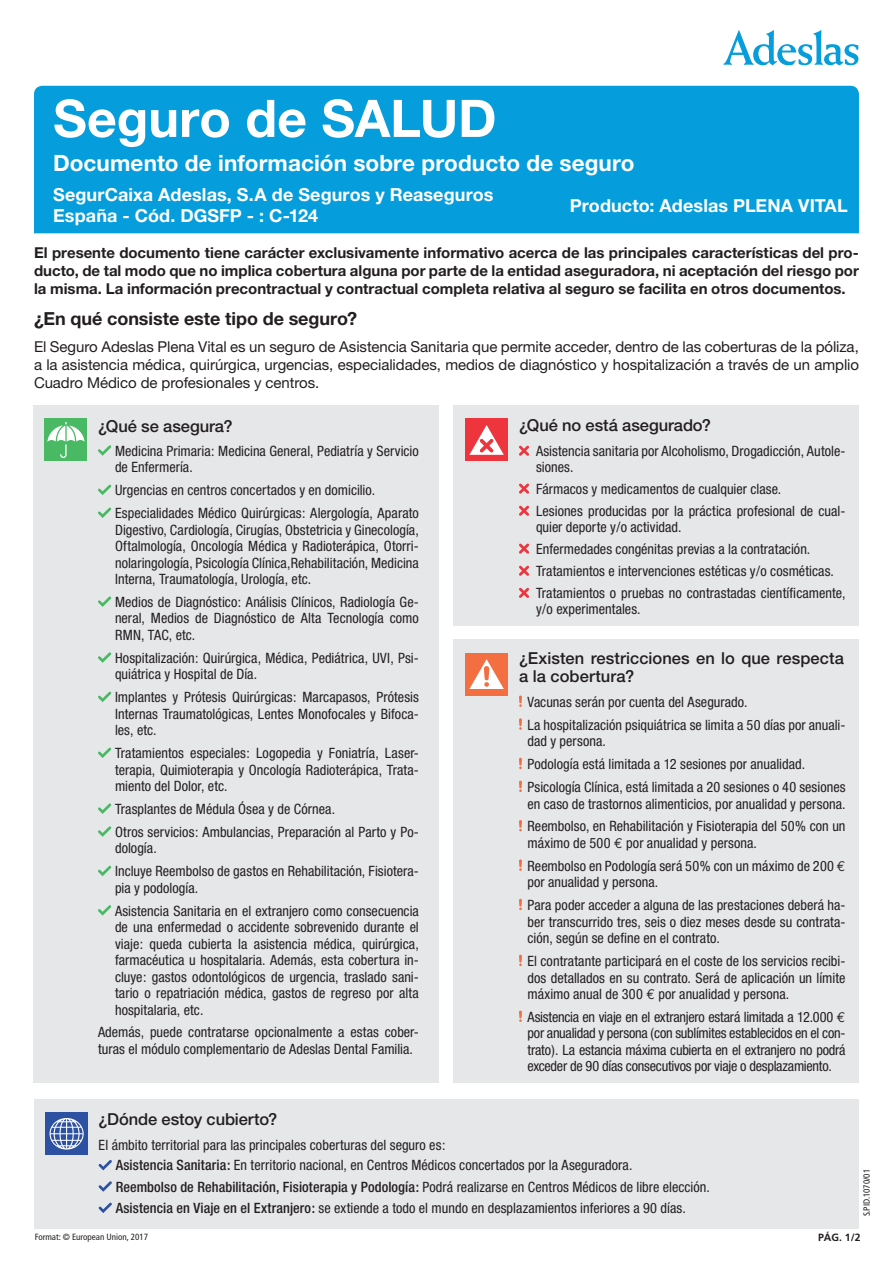
<style>
.page{position:relative;width:893px;height:1263px;background:#fff}
.page>*{position:absolute;margin:0;border:0;box-sizing:border-box;transform-origin:0 0}
.t1{font:700 51.75px "Helvetica Neue";color:#fff}
.t2{font:700 22.5px "Helvetica Neue";letter-spacing:.005em;color:#fff}
.t3{font:700 18px/21.6px "Helvetica Neue";letter-spacing:.005em;color:#fff}
.t4{font:700 18px "Helvetica Neue";letter-spacing:-.005em;color:#231f20}
.t5{font:500 16.5px/18px "Helvetica Neue";color:#231f20}
.t6{font:700 15px/18px "Helvetica Neue";color:#231f20;text-align:justify}
.t7{font:15px/18px "Helvetica Neue";letter-spacing:-.005em;color:#231f20;text-align:justify}
.t8{font:condensed 14.25px/16.5px "Helvetica Neue";letter-spacing:.005em;color:#231f20}
.t9{font:700 10.5px "Frutiger";color:#231f20}
.t10{font:condensed 9px "Frutiger";color:#231f20}
.s1{font-family:"Euro Mono";font-stretch:normal}
.s2{font-weight:500}
</style>
<div class="page">
<div style="left:33px;top:405px;width:406px;height:678px;background:#e6e7e9"></div>
<svg style="left:98px;top:445px;width:13px;height:11px"></svg>
<svg style="left:98px;top:485px;width:13px;height:10px"></svg>
<svg style="left:98px;top:507px;width:13px;height:11px"></svg>
<svg style="left:98px;top:596px;width:13px;height:11px"></svg>
<svg style="left:98px;top:652px;width:13px;height:11px"></svg>
<svg style="left:98px;top:692px;width:13px;height:10px"></svg>
<svg style="left:98px;top:747px;width:13px;height:11px"></svg>
<svg style="left:98px;top:803px;width:13px;height:11px"></svg>
<svg style="left:98px;top:826px;width:13px;height:11px"></svg>
<svg style="left:98px;top:866px;width:13px;height:10px"></svg>
<svg style="left:98px;top:905px;width:13px;height:10px"></svg>
<div style="left:45px;top:418px;width:42px;height:43px;background:#49b964"></div>
<svg style="left:47px;top:422px;width:38px;height:36px"></svg>
<div style="left:454px;top:405px;width:405px;height:221px;background:#e6e7e9"></div>
<svg style="left:519px;top:446px;width:10px;height:10px"></svg>
<svg style="left:519px;top:483px;width:10px;height:11px"></svg>
<svg style="left:519px;top:506px;width:10px;height:10px"></svg>
<svg style="left:519px;top:543px;width:10px;height:11px"></svg>
<svg style="left:519px;top:566px;width:10px;height:10px"></svg>
<svg style="left:519px;top:588px;width:10px;height:10px"></svg>
<div style="left:465px;top:418px;width:43px;height:43px;background:#ee353e"></div>
<svg style="left:469px;top:425px;width:35px;height:30px"></svg>
<div style="left:454px;top:639px;width:405px;height:444px;background:#e6e7e9"></div>
<svg style="left:519px;top:695px;width:3px;height:12px"></svg>
<svg style="left:519px;top:718px;width:3px;height:12px"></svg>
<svg style="left:519px;top:758px;width:3px;height:11px"></svg>
<svg style="left:519px;top:781px;width:3px;height:11px"></svg>
<svg style="left:519px;top:820px;width:3px;height:11px"></svg>
<svg style="left:519px;top:859px;width:3px;height:12px"></svg>
<svg style="left:519px;top:899px;width:3px;height:11px"></svg>
<svg style="left:519px;top:955px;width:3px;height:11px"></svg>
<svg style="left:519px;top:1010px;width:3px;height:12px"></svg>
<div style="left:465px;top:653px;width:43px;height:42px;background:#f36e41"></div>
<svg style="left:469px;top:659px;width:35px;height:30px"></svg>
<div style="left:34px;top:1099px;width:825px;height:130px;background:#e6e7e9"></div>
<svg style="left:99px;top:1160px;width:13px;height:10px"></svg>
<svg style="left:99px;top:1181px;width:13px;height:11px"></svg>
<svg style="left:99px;top:1202px;width:13px;height:11px"></svg>
<div style="left:45px;top:1112px;width:43px;height:43px;background:#2d51a2"></div>
<svg style="left:50px;top:1118px;width:34px;height:31px"></svg>
<svg style="left:724px;top:30px;width:134px;height:35px"></svg>
<div style="left:34px;top:86px;width:825px;height:147px;background:#069ddc"></div>
<h1 class="t1" style="left:53px;top:86px;width:445px">Seguro de SALUD</h1>
<h2 class="t2" style="left:53px;top:149px;width:583px">Documento de información sobre producto de seguro</h2>
<p class="t3" style="left:53px;top:183px;width:442px">SegurCaixa Adeslas, S.A de Seguros y Reaseguros<br>España - Cód. DGSFP - : C-124</p>
<p class="t3" style="left:570px;top:194px;width:279px">Producto: Adeslas PLENA VITAL</p>
<p class="t6" style="left:34px;top:243px;width:826px">El presente documento tiene carácter exclusivamente informativo acerca de las principales características del pro&shy;ducto, de tal modo que no implica cobertura alguna por parte de la entidad aseguradora, ni aceptación del riesgo por la misma. La información precontractual y contractual completa relativa al seguro se facilita en otros documentos.</p>
<p class="t4" style="left:34px;top:308px;width:325px">¿En qué consiste este tipo de seguro?</p>
<p class="t7" style="left:34px;top:337px;width:827px">El Seguro Adeslas Plena Vital es un seguro de Asistencia Sanitaria que permite acceder, dentro de las coberturas de la póliza, a la asistencia médica, quirúrgica, urgencias, especialidades, medios de diagnóstico y hospitalización a través de un amplio Cuadro Médico de profesionales y centros.</p>
<p class="t5" style="left:98px;top:417px;width:136px">¿Qué se asegura?</p>
<p class="t8" style="left:115px;top:442px;width:305px">Medicina Primaria: Medicina General, Pediatría y Servicio de Enfermería.</p>
<p class="t8" style="left:115px;top:478px;width:305px;line-height:23px">Urgencias en centros concertados y en domicilio.<br>Especialidades Médico Quirúrgicas: Alergología, Aparato</p>
<p class="t8" style="left:115px;top:521px;width:305px;text-align:justify">Digestivo, Cardiología, Cirugías, Obstetricia y Ginecología, Oftalmología, Oncología Médica y Radioterápica, Otorri&shy;nolaringología, Psicología Clínica,Rehabilitación, Medicina Interna, Traumatología, Urología, etc.</p>
<p class="t8" style="left:115px;top:593px;width:305px;text-align:justify">Medios de Diagnóstico: Análisis Clínicos, Radiología Ge&shy;neral, Medios de Diagnóstico de Alta Tecnología como RMN, TAC, etc.</p>
<p class="t8" style="left:115px;top:649px;width:305px">Hospitalización: Quirúrgica, Médica, Pediátrica, UVI, Psi&shy;quiátrica y Hospital de Día.</p>
<p class="t8" style="left:115px;top:689px;width:305px;text-align:justify">Implantes y Prótesis Quirúrgicas: Marcapasos, Prótesis Internas Traumatológicas, Lentes Monofocales y Bifoca&shy;les, etc.</p>
<p class="t8" style="left:115px;top:745px;width:305px;text-align:justify">Tratamientos especiales: Logopedia y Foniatría, Laser&shy;terapia, Quimioterapia y Oncología Radioterápica, Trata&shy;miento del Dolor, etc.</p>
<p class="t8" style="left:115px;top:797px;width:305px;line-height:23px">Trasplantes de Médula Ósea y de Córnea.<br>Otros servicios: Ambulancias, Preparación al Parto y Po-</p>
<p class="t8" style="left:115px;top:837px;width:305px;line-height:23px">dología.<br>Incluye Reembolso de gastos en Rehabilitación, Fisiotera-</p>
<p class="t8" style="left:115px;top:876px;width:305px;line-height:23px">pia y podología.<br>Asistencia Sanitaria en el extranjero como consecuencia</p>
<p class="t8" style="left:115px;top:919px;width:305px;text-align:justify">de una enfermedad o accidente sobrevenido durante el viaje: queda cubierta la asistencia médica, quirúrgica, farmacéutica u hospitalaria. Además, esta cobertura in&shy;cluye: gastos odontológicos de urgencia, traslado sani&shy;tario o repatriación médica, gastos de regreso por alta hospitalaria, etc.</p>
<p class="t8" style="left:98px;top:1024px;width:322px">Además, puede contratarse opcionalmente a estas cober&shy;turas el módulo complementario de Adeslas Dental Familia.</p>
<p class="t5" style="left:519px;top:416px;width:194px">¿Qué no está asegurado?</p>
<p class="t8" style="left:536px;top:443px;width:311px;line-height:15.8px">Asistencia sanitaria por Alcoholismo, Drogadicción, Autole&shy;siones.</p>
<p class="t8" style="left:536px;top:477px;width:311px;line-height:22.2px">Fármacos y medicamentos de cualquier clase.<br>Lesiones producidas por la práctica profesional de cual-</p>
<p class="t8" style="left:536px;top:515px;width:311px;line-height:22.2px">quier deporte y/o actividad.<br>Enfermedades congénitas previas a la contratación.<br>Tratamientos e intervenciones estéticas y/o cosméticas.<br>Tratamientos o pruebas no contrastadas científicamente,</p>
<p class="t8" style="left:536px;top:600px;width:106px">y/o experimentales.</p>
<p class="t5" style="left:519px;top:649px;width:327px">¿Existen restricciones en lo que respecta a la cobertura?</p>
<p class="t8" style="left:527px;top:690px;width:320px;line-height:23px">Vacunas serán por cuenta del Asegurado.<br>La hospitalización psiquiátrica se limita a 50 días por anuali-</p>
<p class="t8" style="left:527px;top:730px;width:320px;line-height:23px">dad y persona.<br>Podología está limitada a 12 sesiones por anualidad.<br>Psicología Clínica, está limitada a 20 sesiones o 40 sesiones</p>
<p class="t8" style="left:527px;top:792px;width:320px;line-height:23px">en caso de trastornos alimenticios, por anualidad y persona.<br>Reembolso, en Rehabilitación y Fisioterapia del 50% con un</p>
<p class="t8" style="left:527px;top:831px;width:320px;line-height:23px">máximo de 500 <span class="s1">E</span> por anualidad y persona.<br>Reembolso en Podología será 50% con un máximo de 200 <span class="s1">E</span></p>
<p class="t8" style="left:527px;top:871px;width:320px;line-height:23px">por anualidad y persona.<br>Para poder acceder a alguna de las prestaciones deberá ha-</p>
<p class="t8" style="left:527px;top:913px;width:320px">ber transcurrido tres, seis o diez meses desde su contrata&shy;ción, según se define en el contrato.</p>
<p class="t8" style="left:527px;top:953px;width:320px;text-align:justify">El contratante participará en el coste de los servicios recibi&shy;dos detallados en su contrato. Será de aplicación un límite máximo anual de 300 <span class="s1">E</span> por anualidad y persona.</p>
<p class="t8" style="left:527px;top:1008px;width:320px;text-align:justify">Asistencia en viaje en el extranjero estará limitada a 12.000 <span class="s1">E </span>por anualidad y persona (con sublímites establecidos en el con&shy;trato). La estancia máxima cubierta en el extranjero no podrá exceder de 90 días consecutivos por viaje o desplazamiento.</p>
<p class="t5" style="left:99px;top:1110px;width:180px">¿Dónde estoy cubierto?</p>
<p class="t8" style="left:116px;top:1134px;width:596px;line-height:21.1px;text-indent:-17px">El ámbito territorial para las principales coberturas del seguro es:<br><span class="s2">Asistencia Sanitaria:</span> En territorio nacional, en Centros Médicos concertados por la Aseguradora.<br><span class="s2">Reembolso de Rehabilitación, Fisioterapia y Podología:</span> Podrá realizarse en Centros Médicos de libre elección.<br><span class="s2">Asistencia en Viaje en el Extranjero:</span> se extiende a todo el mundo en desplazamientos inferiores a 90 días.</p>
<p class="t10" style="left:862px;top:1216px;width:49px;rotate:-90deg">S.PID.1070/01</p>
<p class="t10" style="left:35px;top:1231px;width:115px">Format: © European Union, 2017</p>
<p class="t9" style="left:818px;top:1231px;width:44px">PÁG. 1/2</p>
</div>
